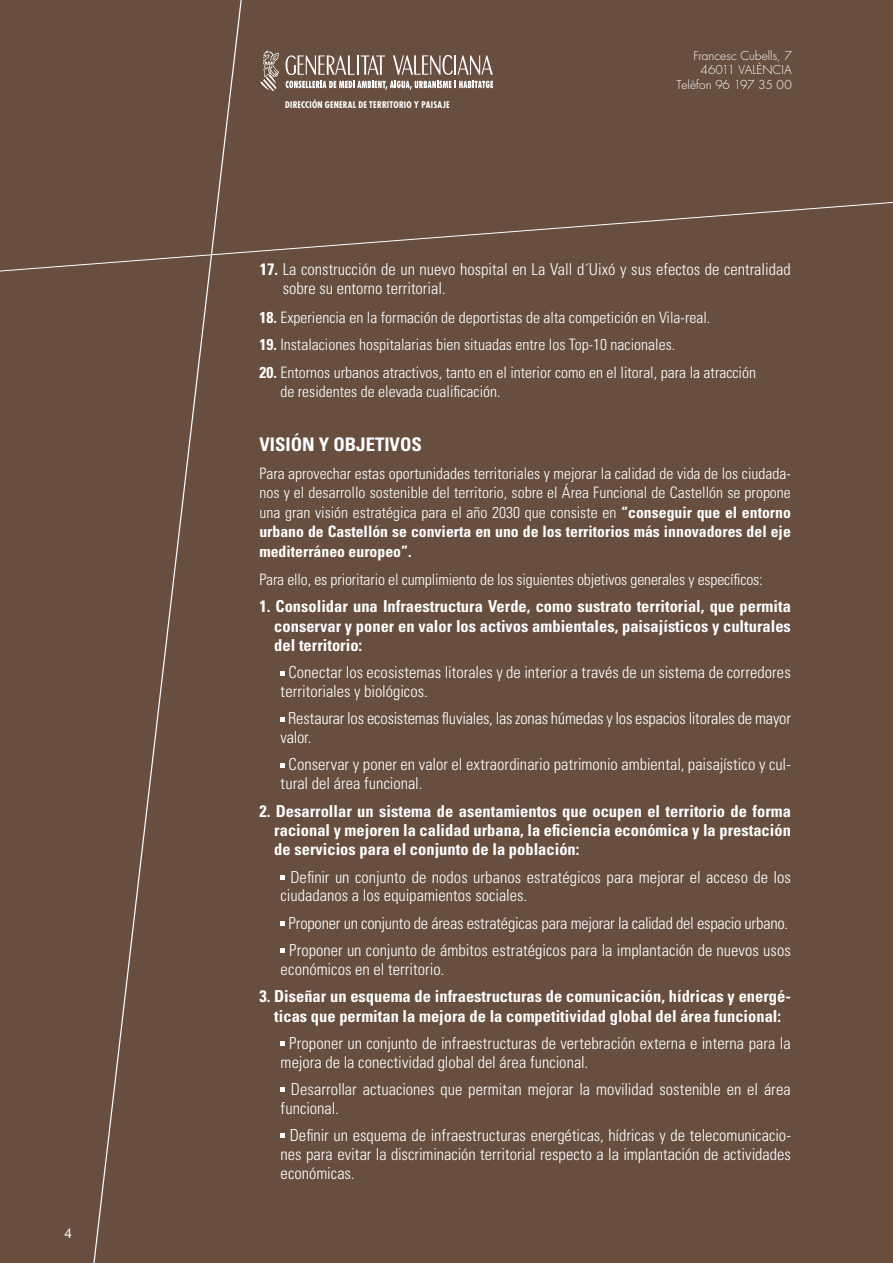
<style>
.page{position:relative;width:893px;height:1263px;background:#674e3f}
.page>*{position:absolute;margin:0;border:0;box-sizing:border-box;transform-origin:0 0}
._02_INTRO_TITULO{font:700 condensed 18.75px "Univers";color:#fff}
._02_Areas_TXT_3_tabu{font:300 condensed 16.5px/18.8px "Univers";color:#fff}
._02_Areas_TXT_2_sang{font:700 condensed 16.5px/19.2px "Univers";color:#fff;text-align:justify}
._02_Areas_TXT_2_sang-2{font:300 condensed 16.5px/19.2px "Univers";color:#fff}
._02_Areas_TXT{font:300 condensed 15.75px/19.5px "Univers";letter-spacing:-.01em;color:#fff;text-align:justify}
._02_Areas_TXT__2{font:300 condensed 15.75px "Univers";color:#fff}
.t1{font:13.5px "Helvetica Neue";color:#fff}
.t2{font:300 12px/14.4px "Futura";letter-spacing:.005em;color:#fff;text-align:right}
.t3{font:700 condensed 9px "Futura";letter-spacing:.025em;color:#fff}
.s1{font-weight:700}
</style>
<div class="page">
<svg style="left:93px;top:0;width:149px;height:1263px"></svg>
<svg style="left:0;top:202px;width:892px;height:71px"></svg>
<svg style="left:260px;top:51px;width:19px;height:40px"></svg>
<svg style="left:285px;top:55px;width:208px;height:35px"></svg>
<svg style="left:281px;top:671px;width:4px;height:4px"></svg>
<svg style="left:281px;top:717px;width:4px;height:4px"></svg>
<svg style="left:281px;top:763px;width:4px;height:4px"></svg>
<svg style="left:281px;top:875px;width:4px;height:4px"></svg>
<svg style="left:281px;top:921px;width:4px;height:4px"></svg>
<svg style="left:281px;top:948px;width:4px;height:5px"></svg>
<svg style="left:281px;top:1042px;width:4px;height:4px"></svg>
<svg style="left:281px;top:1088px;width:4px;height:4px"></svg>
<svg style="left:281px;top:1134px;width:4px;height:4px"></svg>
<p class="t1" style="left:64px;top:1225px;width:9px">4</p>
<p class="t3" style="left:285px;top:99px;width:166px">DIRECCIÓN GENERAL DE TERRITORIO Y PAISAJE</p>
<p class="t2" style="left:677px;top:49px;width:117px">Francesc Cubells, 7<br>46011 Valènc ia<br>Telèfon 96 197 35 00</p>
<p class="_02_Areas_TXT_2_sang-2" style="left:283px;top:259px;width:510px;text-indent:-23px"><span class="s1">17.</span> La construcción de un nuevo hospital en La Vall d´Uixó y sus efectos de centralidad sobre su entorno territorial.</p>
<p class="_02_Areas_TXT__2" style="left:259px;top:308px;width:452px"><span class="s1">18.</span> Experiencia en la formación de deportistas de alta competición en Vila-real.</p>
<p class="_02_Areas_TXT__2" style="left:259px;top:335px;width:417px"><span class="s1">19.</span> Instalaciones hospitalarias bien situadas entre los Top-10 nacionales.</p>
<p class="_02_Areas_TXT__2" style="left:259px;top:363px;width:498px"><span class="s1">20.</span> Entornos urbanos atractivos, tanto en el interior como en el litoral, para la atracción</p>
<p class="_02_Areas_TXT__2" style="left:280px;top:382px;width:222px">de residentes de elevada cualificación.</p>
<p class="_02_INTRO_TITULO" style="left:259px;top:433px;width:163px">VISIÓN Y OBJETIVOS</p>
<p class="_02_Areas_TXT" style="left:259px;top:463px;width:533px">Para aprovechar estas oportunidades territoriales y mejorar la calidad de vida de los ciudada&shy;nos y el desarrollo sostenible del territorio, sobre el Área Funcional de Castellón se propone una gran visión estratégica para el año 2030 que consiste en <span class="s1">“conseguir que el entorno urbano de Castellón se convierta en uno de los territorios más innovadores del eje mediterráneo europeo”.</span></p>
<p class="_02_Areas_TXT" style="left:259px;top:569px;width:505px">Para ello, es prioritario el cumplimiento de los siguientes objetivos generales y específicos:</p>
<p class="_02_Areas_TXT_2_sang" style="left:274px;top:597px;width:518px;text-indent:-15px">1. Consolidar una Infraestructura Verde, como sustrato territorial, que permita conservar y poner en valor los activos ambientales, paisajísticos y culturales del territorio:</p>
<p class="_02_Areas_TXT_3_tabu" style="left:281px;top:663px;width:512px;text-indent:8px">Conectar los ecosistemas litorales y de interior a través de un sistema de corredores territoriales y biológicos.</p>
<p class="_02_Areas_TXT_3_tabu" style="left:281px;top:709px;width:512px;text-indent:8px">Restaurar los ecosistemas fluviales, las zonas húmedas y los espacios litorales de mayor valor.</p>
<p class="_02_Areas_TXT_3_tabu" style="left:281px;top:755px;width:512px;text-indent:8px">Conservar y poner en valor el extraordinario patrimonio ambiental, paisajístico y cul&shy;tural del área funcional.</p>
<p class="_02_Areas_TXT_2_sang" style="left:274px;top:801px;width:518px;text-indent:-15px">2. Desarrollar un sistema de asentamientos que ocupen el territorio de forma racional y mejoren la calidad urbana, la eficiencia económica y la prestación de servicios para el conjunto de la población:</p>
<p class="_02_Areas_TXT_3_tabu" style="left:281px;top:867px;width:512px;text-indent:10px">Definir un conjunto de nodos urbanos estratégicos para mejorar el acceso de los ciudadanos a los equipamientos sociales.</p>
<p class="_02_Areas_TXT_3_tabu" style="left:289px;top:913px;width:501px">Proponer un conjunto de áreas estratégicas para mejorar la calidad del espacio urbano.</p>
<p class="_02_Areas_TXT_3_tabu" style="left:281px;top:941px;width:512px;text-indent:8px">Proponer un conjunto de ámbitos estratégicos para la implantación de nuevos usos económicos en el territorio.</p>
<p class="_02_Areas_TXT_2_sang" style="left:259px;top:987px;width:533px;text-align:center">3. Diseñar un esquema de infraestructuras de comunicación, hídricas y energé&shy;ticas que permitan la mejora de la competitividad global del área funcional:</p>
<p class="_02_Areas_TXT_3_tabu" style="left:281px;top:1034px;width:512px;text-indent:9px">Proponer un conjunto de infraestructuras de vertebración externa e interna para la mejora de la conectividad global del área funcional.</p>
<p class="_02_Areas_TXT_3_tabu" style="left:281px;top:1080px;width:512px;text-indent:10px">Desarrollar actuaciones que permitan mejorar la movilidad sostenible en el área funcional.</p>
<p class="_02_Areas_TXT_3_tabu" style="left:281px;top:1126px;width:512px;line-height:19.2px;text-align:justify;text-indent:9px">Definir un esquema de infraestructuras energéticas, hídricas y de telecomunicacio&shy;nes para evitar la discriminación territorial respecto a la implantación de actividades económicas.</p>
</div>
